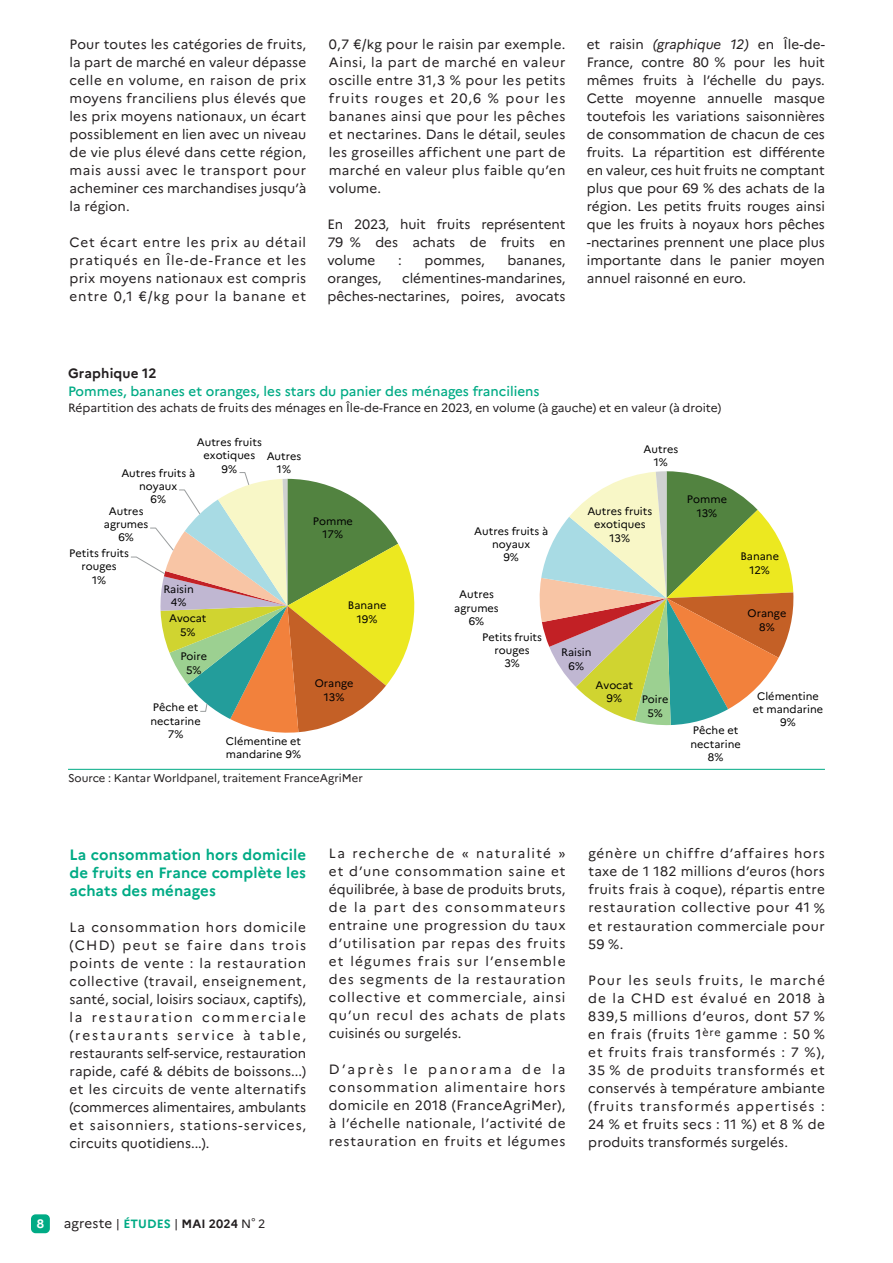
<style>
.page{position:relative;width:893px;height:1263px;background:#fff}
.page>*{position:absolute;margin:0;border:0;box-sizing:border-box;transform-origin:0 0}
.t1{font:700 15px/18px "Marianne";letter-spacing:.005em;color:#00ab85;text-align:justify}
.t2{font:13.5px/18px "Marianne";letter-spacing:.015em;color:#231f20;text-align:justify}
.t3{font:500 13.5px "Marianne";color:#00ab85}
.t4{font:700 13.5px "Marianne";letter-spacing:.01em;color:#231f20}
.t5{font:700 12.15px "Marianne";color:#fff}
.t6{font:12px "Marianne";color:#231f20}
.t7{font:11.25px "Marianne";color:#231f20}
.t8{font:10.8px/13.2px "Marianne";color:#000001;text-align:center}
.s1{font-style:italic}
.s2{font-size:12px}
.s3{font-weight:700;font-size:12px;color:#00ab85}
.s4{font-weight:700;font-size:12px}
</style>
<div class="page">
<div style="left:31px;top:1214px;width:19px;height:19px;background:#00ab85;border-radius:5px"></div>
<svg style="left:131px;top:472px;width:284px;height:261px"></svg>
<svg style="left:539px;top:471px;width:255px;height:254px"></svg>
<hr style="left:68px;top:769px;width:757px;height:1px;background:#00ab85">
<p class="t2" style="left:70px;top:36px;width:238px">Pour toutes les catégories de fruits, la part de marché en valeur dépasse celle en volume, en raison de prix moyens franciliens plus élevés que les prix moyens nationaux, un écart possiblement en lien avec un niveau de vie plus élevé dans cette région, mais aussi avec le transport pour acheminer ces marchandises jusqu’à la région.</p>
<p class="t2" style="left:70px;top:234px;width:238px">Cet écart entre les prix au détail pratiqués en Île-de-France et les prix moyens nationaux est compris entre 0,1 €/kg pour la banane et</p>
<p class="t2" style="left:329px;top:36px;width:238px">0,7 €/kg pour le raisin par exemple.<br>Ainsi, la part de marché en valeur oscille entre 31,3 % pour les petits fruits rouges et 20,6 % pour les bananes ainsi que pour les pêches et nectarines. Dans le détail, seules les groseilles affichent une part de marché en valeur plus faible qu’en volume.</p>
<p class="t2" style="left:327px;top:216px;width:240px">En 2023, huit fruits représentent 79 % des achats de fruits en volume</p>
<p class="t2" style="left:398px;top:252px;width:5px">:</p>
<p class="t2" style="left:424px;top:252px;width:62px">pommes,</p>
<p class="t2" style="left:507px;top:252px;width:60px">bananes,</p>
<p class="t2" style="left:327px;top:270px;width:240px;text-align:right">clémentines-mandarines, pêches-nectarines, poires, avocats</p>
<p class="t2" style="left:327px;top:270px;width:56px">oranges,</p>
<p class="t2" style="left:587px;top:36px;width:240px">et raisin <span class="s1">(graphique 12)</span> en Île-de-France, contre 80 % pour les huit mêmes fruits à l’échelle du pays.<br>Cette moyenne annuelle masque toutefois les variations saisonnières de consommation de chacun de ces fruits. La répartition est différente en valeur, ces huit fruits ne comptant plus que pour 69 % des achats de la région. Les petits fruits rouges ainsi que les fruits à noyaux hors pêches -nectarines prennent une place plus importante dans le panier moyen annuel raisonné en euro.</p>
<p class="t4" style="left:68px;top:365px;width:90px">Graphique 12</p>
<p class="t3" style="left:68px;top:383px;width:473px">Pommes, bananes et oranges, les stars du panier des ménages franciliens</p>
<p class="t6" style="left:68px;top:401px;width:655px">Répartition des achats de fruits des ménages en Île-de-France en 2023, en volume (à gauche) et en valeur (à droite)</p>
<p class="t8" style="left:197px;top:436px;width:66px">Autres fruits exotiques<br>9%</p>
<p class="t8" style="left:267px;top:449px;width:36px">Autres<br>1%</p>
<p class="t8" style="left:121px;top:466px;width:75px">Autres fruits à noyaux<br>6%</p>
<p class="t8" style="left:104px;top:504px;width:46px">Autres agrumes<br>6%</p>
<p class="t8" style="left:69px;top:546px;width:61px">Petits fruits rouges<br>1%</p>
<p class="t8" style="left:163px;top:582px;width:32px">Raisin<br>4%</p>
<p class="t8" style="left:169px;top:612px;width:39px">Avocat<br>5%</p>
<p class="t8" style="left:180px;top:650px;width:28px">Poire<br>5%</p>
<p class="t8" style="left:313px;top:514px;width:42px">Pomme<br>17%</p>
<p class="t8" style="left:348px;top:599px;width:40px">Banane<br>19%</p>
<p class="t8" style="left:474px;top:524px;width:75px">Autres fruits à noyaux<br>9%</p>
<p class="t8" style="left:454px;top:588px;width:46px">Autres agrumes<br>6%</p>
<p class="t8" style="left:482px;top:630px;width:61px">Petits fruits rouges<br>3%</p>
<p class="t8" style="left:643px;top:442px;width:36px">Autres<br>1%</p>
<p class="t8" style="left:587px;top:505px;width:66px">Autres fruits exotiques<br>13%</p>
<p class="t8" style="left:687px;top:493px;width:42px">Pomme<br>13%</p>
<p class="t8" style="left:561px;top:646px;width:32px">Raisin<br>6%</p>
<p class="t8" style="left:740px;top:550px;width:40px">Banane<br>12%</p>
<p class="t8" style="left:747px;top:607px;width:40px">Orange<br>8%</p>
<p class="t8" style="left:150px;top:701px;width:52px">Pêche et nectarine<br>7%</p>
<p class="t8" style="left:226px;top:734px;width:77px;text-align:left">Clémentine et mandarine 9%</p>
<p class="t8" style="left:315px;top:677px;width:40px">Orange<br>13%</p>
<p class="t7" style="left:68px;top:771px;width:296px">Source : Kantar Worldpanel, traitement FranceAgriMer</p>
<p class="t8" style="left:596px;top:678px;width:39px">Avocat<br>9%</p>
<p class="t8" style="left:642px;top:693px;width:28px">Poire<br>5%</p>
<p class="t8" style="left:690px;top:724px;width:52px">Pêche et nectarine<br>8%</p>
<p class="t8" style="left:753px;top:689px;width:72px">Clémentine et mandarine<br>9%</p>
<p class="t1" style="left:70px;top:845px;width:238px">La consommation hors domicile de fruits en France complète les achats des ménages</p>
<p class="t2" style="left:70px;top:918px;width:238px">La consommation hors domicile (CHD) peut se faire dans trois points de vente : la restauration collective (travail, enseignement, santé, social, loisirs sociaux, captifs), la restauration commerciale (restaurants service à table, restaurants self-service, restauration rapide, café &amp; débits de boissons...) et les circuits de vente alternatifs (commerces alimentaires, ambulants et saisonniers, stations-services, circuits quotidiens...).</p>
<p class="t2" style="left:329px;top:845px;width:238px">La recherche de « naturalité » et d’une consommation saine et équilibrée, à base de produits bruts, de la part des consommateurs entraine une progression du taux d’utilisation par repas des fruits et légumes frais sur l’ensemble des segments de la restauration collective et commerciale, ainsi qu’un recul des achats de plats cuisinés ou surgelés.</p>
<p class="t2" style="left:329px;top:1060px;width:238px">D’après le panorama de la consommation alimentaire hors domicile en 2018 (FranceAgriMer), à l’échelle nationale, l’activité de restauration en fruits et légumes</p>
<p class="t2" style="left:588px;top:844px;width:238px">génère un chiffre d’affaires hors taxe de 1 182 millions d’euros (hors fruits frais à coque), répartis entre restauration collective pour 41 % et restauration commerciale pour 59 %.</p>
<p class="t2" style="left:588px;top:971px;width:238px">Pour les seuls fruits, le marché de la CHD est évalué en 2018 à 839,5 millions d’euros, dont 57 % en frais (fruits 1<sup>ère</sup> gamme : 50 % et fruits frais transformés : 7 %), 35 % de produits transformés et conservés à température ambiante (fruits transformés appertisés :<br>24 % et fruits secs : 11 %) et 8 % de produits transformés surgelés.</p>
<p class="t5" style="left:37px;top:1216px;width:9px">8</p>
<p class="t2" style="left:64px;top:1214px;width:203px">agreste <span class="s2">|</span> <span class="s3">ÉTUDES</span> <span class="s2">|</span> <span class="s4">MAI 2024</span> <span class="s2">N</span><sup>°</sup> <span class="s2">2</span></p>
</div>
